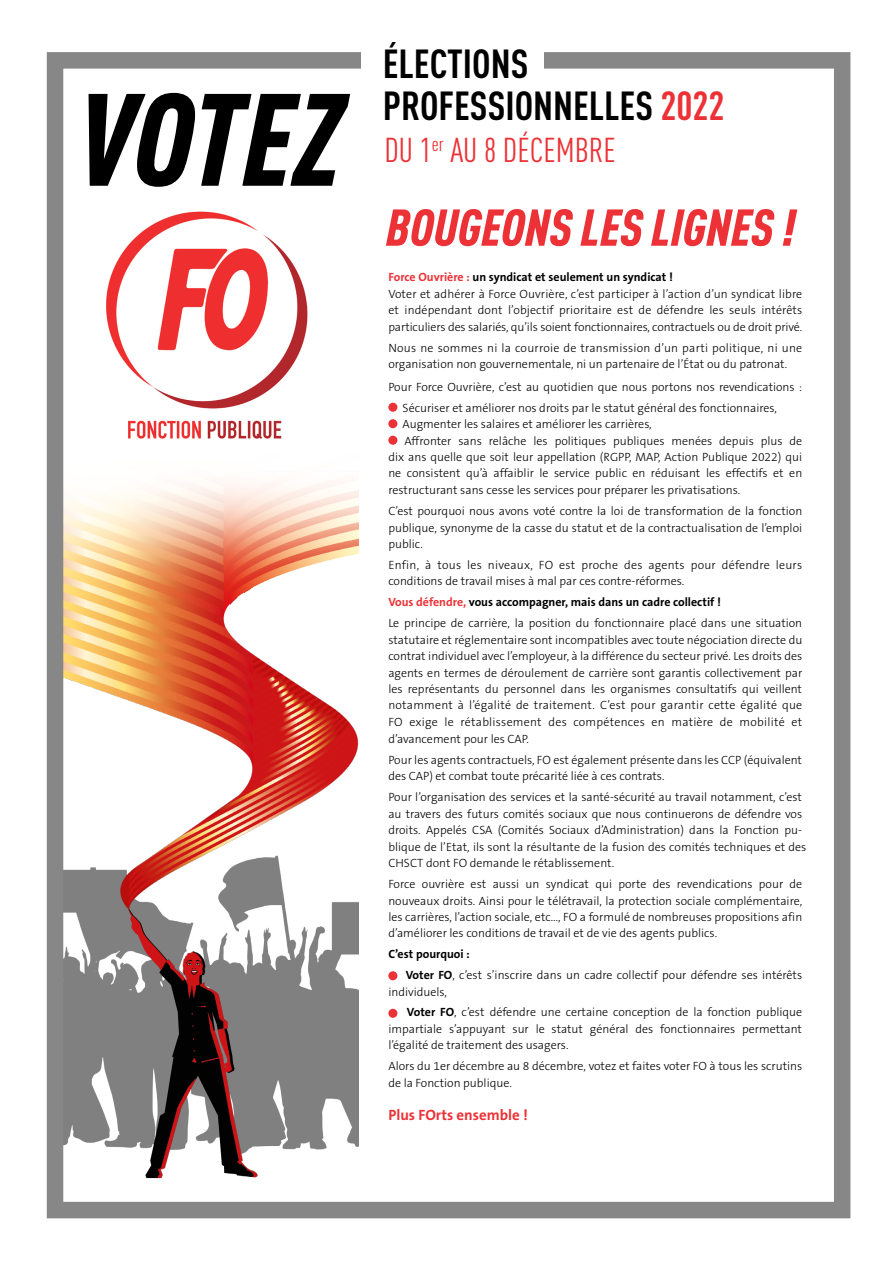
<style>
.page{position:relative;width:893px;height:1263px;background:#fff}
.page>*{position:absolute;margin:0;border:0;box-sizing:border-box;transform-origin:0 0}
.t1{font:italic 900 condensed 129px "DIN Pro";letter-spacing:-.005em;color:#000}
.t2{font:italic 900 condensed 51px "DIN Pro";color:#ec3237}
.t3{font:700 condensed 40.05px "DIN Pro";color:#000}
.t4{font:condensed 34.05px "DIN Pro";color:#ec3237}
.t5{font:700 15px "The Sans B7";color:#ec3237}
.t6{font:300 12px/16.5px "The Sans B3";color:#000}
.t7{font:300 12px "The Sans B3";letter-spacing:.02em;color:#000}
.t8{font:700 12px "The Sans B7";color:#000}
.s1{color:#ec3237}
.s2{font-family:"The Sans B7";font-weight:700;color:#ec3237}
.s3{font-family:"The Sans B7";font-weight:700}
</style>
<div class="page">
<img style="left:64px;top:482px;width:294px;height:697px">
<img style="left:106px;top:211px;width:202px;height:228px">
<div style="left:47px;top:52px;width:803px;height:1166px;border:16px solid #878787"></div>
<div style="left:361px;top:26px;width:183px;height:87px;background:#fff"></div>
<div style="left:388px;top:403px;width:9px;height:9px;background:#ec3237;border-radius:50%"></div>
<div style="left:388px;top:419px;width:9px;height:9px;background:#ec3237;border-radius:50%"></div>
<div style="left:388px;top:436px;width:9px;height:9px;background:#ec3237;border-radius:50%"></div>
<div style="left:388px;top:971px;width:9px;height:9px;background:#ec3237;border-radius:50%"></div>
<div style="left:388px;top:1009px;width:9px;height:9px;background:#ec3237;border-radius:50%"></div>
<p class="t1" style="left:77px;top:40px;width:267px">VOTEZ</p>
<p class="t3" style="left:383px;top:34px;width:147px">ÉLECTIONS</p>
<p class="t3" style="left:383px;top:76px;width:343px">PROFESSIONNELLES <span class="s1">2022</span></p>
<p class="t4" style="left:384px;top:126px;width:233px">DU 1<sup>er</sup> AU 8 DÉCEMBRE</p>
<p class="t2" style="left:386px;top:188px;width:411px">BOUGEONS LES LIGNES !</p>
<p class="t8" style="left:388px;top:271px;width:286px"><span class="s1">Force Ouvrière :</span> un syndicat et seulement un syndicat !</p>
<p class="t6" style="left:388px;top:286px;width:415px">Voter et adhérer à Force Ouvrière, c’est participer à l’action d’un syndicat libre</p>
<p class="t6" style="left:388px;top:302px;width:415px">et indépendant dont l’objectif prioritaire est de défendre les seuls intérêts</p>
<p class="t6" style="left:388px;top:319px;width:415px">particuliers des salariés, qu’ils soient fonctionnaires, contractuels ou de droit privé.</p>
<p class="t7" style="left:388px;top:341px;width:415px">Nous ne sommes ni la courroie de transmission d’un parti politique, ni une</p>
<p class="t6" style="left:388px;top:356px;width:400px">organisation non gouvernementale, ni un partenaire de l’État ou du patronat.</p>
<p class="t6" style="left:388px;top:379px;width:415px">Pour Force Ouvrière, c’est au quotidien que nous portons nos revendications :</p>
<p class="t6" style="left:403px;top:400px;width:376px">Sécuriser et améliorer nos droits par le statut général des fonctionnaires,</p>
<p class="t6" style="left:403px;top:416px;width:251px">Augmenter les salaires et améliorer les carrières,</p>
<p class="t6" style="left:404px;top:433px;width:399px">Affronter sans relâche les politiques publiques menées depuis plus de</p>
<p class="t6" style="left:388px;top:449px;width:415px;text-align:justify">dix ans quelle que soit leur appellation (RGPP, MAP, Action Publique 2022) qui ne consistent qu’à affaiblir le service public en réduisant les effectifs et en restructurant sans cesse les services pour préparer les privatisations.</p>
<p class="t6" style="left:388px;top:503px;width:415px;text-align:justify">C’est pourquoi nous avons voté contre la loi de transformation de la fonction publique, synonyme de la casse du statut et de la contractualisation de l’emploi public.</p>
<p class="t6" style="left:388px;top:557px;width:415px">Enfin, à tous les niveaux, FO est proche des agents pour défendre leurs conditions de travail mises à mal par ces contre-réformes.</p>
<p class="t6" style="left:388px;top:592px;width:415px;line-height:20.9px"><span class="s2">Vous défendre,</span> <span class="s3">vous accompagner, mais dans un cadre collectif !<br></span>Le principe de carrière, la position du fonctionnaire placé dans une situation</p>
<p class="t6" style="left:388px;top:632px;width:415px;text-align:justify">statutaire et réglementaire sont incompatibles avec toute négociation directe du contrat individuel avec l’employeur, à la différence du secteur privé. Les droits des agents en termes de déroulement de carrière sont garantis collectivement par les représentants du personnel dans les organismes consultatifs qui veillent notamment à l’égalité de traitement. C’est pour garantir cette égalité que FO exige le rétablissement des compétences en matière de mobilité et d’avancement pour les CAP.</p>
<p class="t6" style="left:388px;top:752px;width:415px">Pour les agents contractuels, FO est également présente dans les CCP (équivalent des CAP) et combat toute précarité liée à ces contrats.</p>
<p class="t6" style="left:388px;top:789px;width:419px">Pour l’organisation des services et la santé-sécurité au travail notamment, c’est au travers des futurs comités sociaux que nous continuerons de défendre vos droits. Appelés CSA (Comités Sociaux d’Administration) dans la Fonction pu&shy;blique de l’Etat, ils sont la résultante de la fusion des comités techniques et des CHSCT dont FO demande le rétablissement.</p>
<p class="t6" style="left:388px;top:876px;width:415px;text-align:justify">Force ouvrière est aussi un syndicat qui porte des revendications pour de nouveaux droits. Ainsi pour le télétravail, la protection sociale complémentaire, les carrières, l’action sociale, etc…, FO a formulé de nombreuses propositions afin d’améliorer les conditions de travail et de vie des agents publics.</p>
<p class="t6" style="left:406px;top:944px;width:398px;line-height:20.7px;text-indent:-17px"><span class="s3">C’est pourquoi :<br>Voter FO</span>, c’est s’inscrire dans un cadre collectif pour défendre ses intérêts</p>
<p class="t6" style="left:407px;top:982px;width:397px;line-height:20.7px;text-indent:-19px">individuels,<br><span class="s3">Voter FO</span>, c’est défendre une certaine conception de la fonction publique</p>
<p class="t6" style="left:388px;top:1021px;width:415px">impartiale s’appuyant sur le statut général des fonctionnaires permettant l’égalité de traitement des usagers.</p>
<p class="t6" style="left:388px;top:1059px;width:415px">Alors du 1er décembre au 8 décembre, votez et faites voter FO à tous les scrutins de la Fonction publique.</p>
<p class="t5" style="left:388px;top:1107px;width:141px">Plus FOrts ensemble !</p>
</div>
